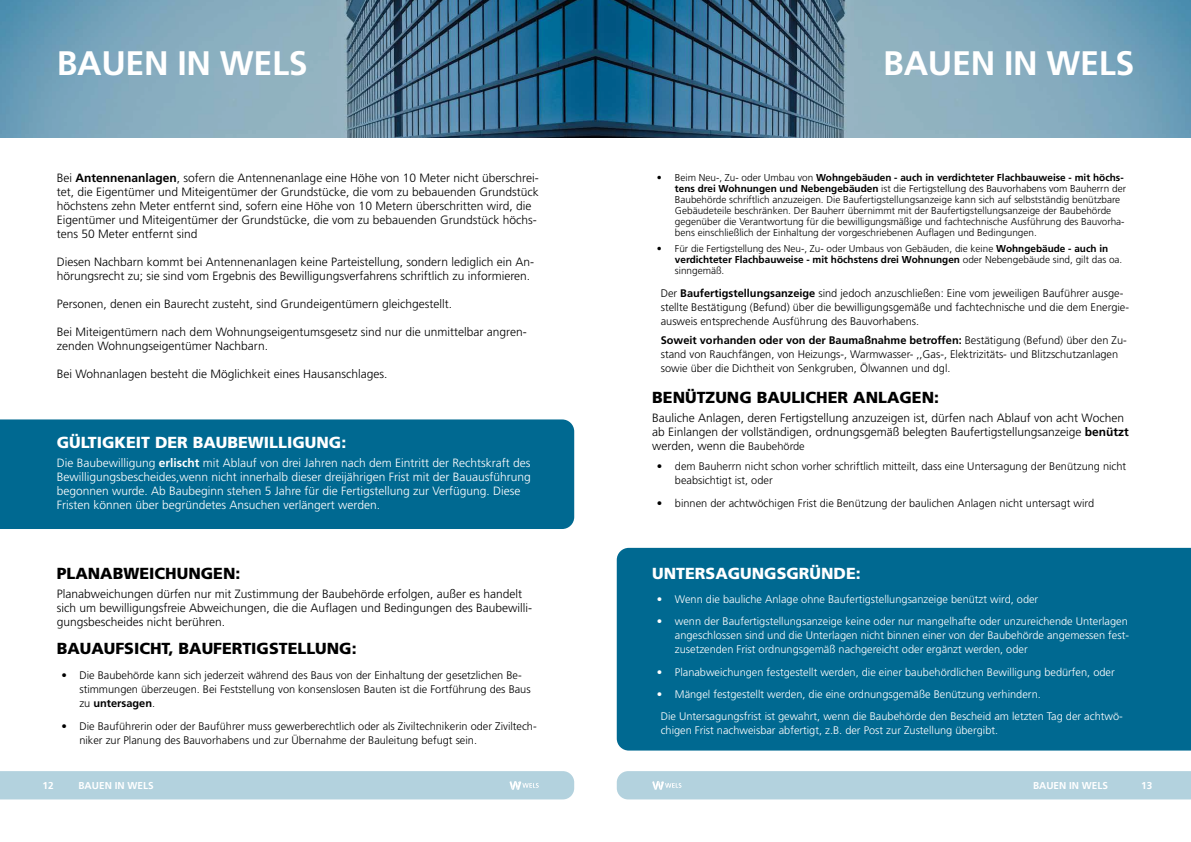
<style>
.page{position:relative;width:1191px;height:842px;background:#fff}
.page>*{position:absolute;margin:0;border:0;box-sizing:border-box;transform-origin:0 0}
.t1{font:700 34px "Frutiger LT Std";letter-spacing:-.01em;color:#fff}
.t2{font:900 16px "Frutiger LT Std";color:#000}
.t3{font:900 16px "Frutiger LT Std";color:#fff}
.t4{font:300 12px/14px "Frutiger LT Std";color:#000}
.t5{font:300 12px/14px "Frutiger LT Std";color:#fff}
.t6{font:300 11px/14px "Frutiger LT Std";color:#000}
.t7{font:300 11px/14px "Frutiger LT Std";color:#fff;text-align:justify}
.t8{font:300 10px/11px "Frutiger LT Std";color:#000}
.t9{font:700 10px "Frutiger LT Std";color:#fff}
.s1{font-weight:700}
.s2{font-size:11px}
</style>
<div class="page">
<div style="left:0;top:419px;width:574px;height:110px;background:#006991"></div>
<svg style="left:0;top:0;width:595px;height:137px;background:#628fa8"></svg>
<div style="left:617px;top:548px;width:574px;height:202px;background:#006991"></div>
<svg style="left:595px;top:0;width:596px;height:137px;background:#618ca4"></svg>
<div style="left:0;top:771px;width:574px;height:28px;background:#b3d2de"></div>
<div style="left:617px;top:771px;width:574px;height:28px;background:#b3d2de"></div>
<h1 class="t1" style="left:57px;top:43px;width:252px">BAUEN IN WELS</h1>
<p class="t4" style="left:57px;top:171px;width:483px">Bei <span class="s1">Antennenanlagen</span>, sofern die Antennenanlage eine Höhe von 10 Meter nicht überschrei&shy;tet, die Eigentümer und Miteigentümer der Grundstücke, die vom zu bebauenden Grundstück höchstens zehn Meter entfernt sind, sofern eine Höhe von 10 Metern überschritten wird, die Eigentümer und Miteigentümer der Grundstücke, die vom zu bebauenden Grundstück höchs&shy;tens 50 Meter entfernt sind</p>
<p class="t4" style="left:57px;top:255px;width:479px">Diesen Nachbarn kommt bei Antennenanlagen keine Parteistellung, sondern lediglich ein An&shy;hörungsrecht zu; sie sind vom Ergebnis des Bewilligungsverfahrens schriftlich zu informieren.</p>
<p class="t4" style="left:57px;top:297px;width:397px">Personen, denen ein Baurecht zusteht, sind Grundeigentümern gleichgestellt.</p>
<p class="t4" style="left:57px;top:325px;width:471px">Bei Miteigentümern nach dem Wohnungseigentumsgesetz sind nur die unmittelbar angren&shy;zenden Wohnungseigentümer Nachbarn.</p>
<p class="t4" style="left:57px;top:367px;width:332px">Bei Wohnanlagen besteht die Möglichkeit eines Hausanschlages.</p>
<h2 class="t3" style="left:57px;top:432px;width:291px">GÜLTIGKEIT DER BAUBEWILLIGUNG:</h2>
<p class="t5" style="left:57px;top:456px;width:475px">Die Baubewilligung <span class="s1">erlischt</span> mit Ablauf von drei Jahren nach dem Eintritt der Rechtskraft des Bewilligungsbescheides,wenn nicht innerhalb dieser dreijährigen Frist mit der Bauausführung begonnen wurde. Ab Baubeginn stehen 5 Jahre für die Fertigstellung zur Verfügung. Diese Fristen können über begründetes Ansuchen verlängert werden.</p>
<h2 class="t2" style="left:57px;top:563px;width:185px">PLANABWEICHUNGEN:</h2>
<p class="t4" style="left:57px;top:587px;width:477px">Planabweichungen dürfen nur mit Zustimmung der Baubehörde erfolgen, außer es handelt sich um bewilligungsfreie Abweichungen, die die Auflagen und Bedingungen des Baubewilli&shy;gungsbescheides nicht berühren.</p>
<h2 class="t2" style="left:57px;top:639px;width:301px">BAUAUFSICHT, BAUFERTIGSTELLUNG:</h2>
<p class="t6" style="left:79px;top:669px;width:453px;text-indent:-18px">• Die Baubehörde kann sich jederzeit während des Baus von der Einhaltung der gesetzlichen Be&shy;stimmungen überzeugen. Bei Feststellung von konsenslosen Bauten ist die Fortführung des Baus zu <span class="s1">untersagen</span>.</p>
<p class="t6" style="left:79px;top:719px;width:459px;text-indent:-18px">• Die Bauführerin oder der Bauführer muss gewerberechtlich oder als Ziviltechnikerin oder Ziviltech&shy;niker zur Planung des Bauvorhabens und zur Übernahme der Bauleitung befugt sein.</p>
<h1 class="t1" style="left:883px;top:43px;width:252px">BAUEN IN WELS</h1>
<p class="t8" style="left:675px;top:172px;width:452px;text-indent:-18px">• Beim Neu-, Zu- oder Umbau von <span class="s1">Wohngebäuden - auch in verdichteter Flachbauweise - mit höchs&shy;tens drei Wohnungen und Nebengebäuden</span> ist die Fertigstellung des Bauvorhabens vom Bauherrn der Baubehörde schriftlich anzuzeigen. Die Baufertigstellungsanzeige kann sich auf selbstständig benützbare Gebäudeteile beschränken. Der Bauherr übernimmt mit der Baufertigstellungsanzeige der Baubehörde gegenüber die Verantwortung für die bewilligungsmäßige und fachtechnische Ausführung des Bauvorha&shy;bens einschließlich der Einhaltung der vorgeschriebenen Auflagen und Bedingungen.</p>
<p class="t8" style="left:675px;top:243px;width:449px;text-indent:-18px">• Für die Fertigstellung des Neu-, Zu- oder Umbaus von Gebäuden, die keine <span class="s1">Wohngebäude - auch in verdichteter Flachbauweise - mit höchstens drei Wohnungen</span> oder Nebengebäude sind, gilt das oa. sinngemäß.</p>
<p class="t6" style="left:660px;top:286px;width:470px">Der <span class="s1">Baufertigstellungsanzeige</span> sind jedoch anzuschließen: Eine vom jeweiligen Bauführer ausge&shy;stellte Bestätigung (Befund) über die bewilligungsgemäße und fachtechnische und die dem Energie&shy;ausweis entsprechende Ausführung des Bauvorhabens.</p>
<p class="t6" style="left:660px;top:334px;width:468px"><span class="s1">Soweit vorhanden oder von der Baumaßnahme betroffen:</span> Bestätigung (Befund) über den Zu&shy;stand von Rauchfängen, von Heizungs-, Warmwasser- ,,Gas-, Elektrizitäts- und Blitzschutzanlagen sowie über die Dichtheit von Senkgruben, Ölwannen und dgl.</p>
<h2 class="t2" style="left:652px;top:387px;width:288px">BENÜTZUNG BAULICHER ANLAGEN:</h2>
<p class="t4" style="left:652px;top:411px;width:478px">Bauliche Anlagen, deren Fertigstellung anzuzeigen ist, dürfen nach Ablauf von acht Wochen ab Einlangen der vollständigen, ordnungsgemäß belegten Baufertigstellungsanzeige <span class="s1">benützt </span>werden, wenn die <span class="s2">Baubehörde</span></p>
<p class="t6" style="left:675px;top:459px;width:453px;text-indent:-18px">• dem Bauherrn nicht schon vorher schriftlich mitteilt, dass eine Untersagung der Benützung nicht beabsichtigt ist, oder</p>
<p class="t6" style="left:657px;top:496px;width:439px">• binnen der achtwöchigen Frist die Benützung der baulichen Anlagen nicht untersagt wird</p>
<h2 class="t3" style="left:652px;top:564px;width:210px">UNTERSAGUNGSGRÜNDE:</h2>
<p class="t7" style="left:657px;top:592px;width:383px">• Wenn die bauliche Anlage ohne Baufertigstellungsanzeige benützt wird, oder</p>
<p class="t7" style="left:675px;top:615px;width:455px;text-indent:-18px">• wenn der Baufertigstellungsanzeige keine oder nur mangelhafte oder unzureichende Unterlagen angeschlossen sind und die Unterlagen nicht binnen einer von der Baubehörde angemessen fest&shy;zusetzenden Frist ordnungsgemäß nachgereicht oder ergänzt werden, oder</p>
<p class="t7" style="left:657px;top:665px;width:459px">• Planabweichungen festgestellt werden, die einer baubehördlichen Bewilligung bedürfen, oder</p>
<p class="t7" style="left:660px;top:684px;width:463px;line-height:21.1px;text-indent:-4px">• Mängel festgestellt werden, die eine ordnungsgemäße Benützung verhindern.<br>Die Untersagungsfrist ist gewahrt, wenn die Baubehörde den Bescheid am letzten Tag der achtwö-</p>
<p class="t7" style="left:660px;top:723px;width:339px">chigen Frist nachweisbar abfertigt, z.B. der Post zur Zustellung übergibt.</p>
<p class="t9" style="left:43px;top:780px;width:13px">12</p>
<p class="t9" style="left:79px;top:780px;width:77px">BAUEN IN WELS</p>
<p class="t9" style="left:1033px;top:779px;width:77px">BAUEN IN WELS</p>
<p class="t9" style="left:1141px;top:779px;width:13px">13</p>
</div>
